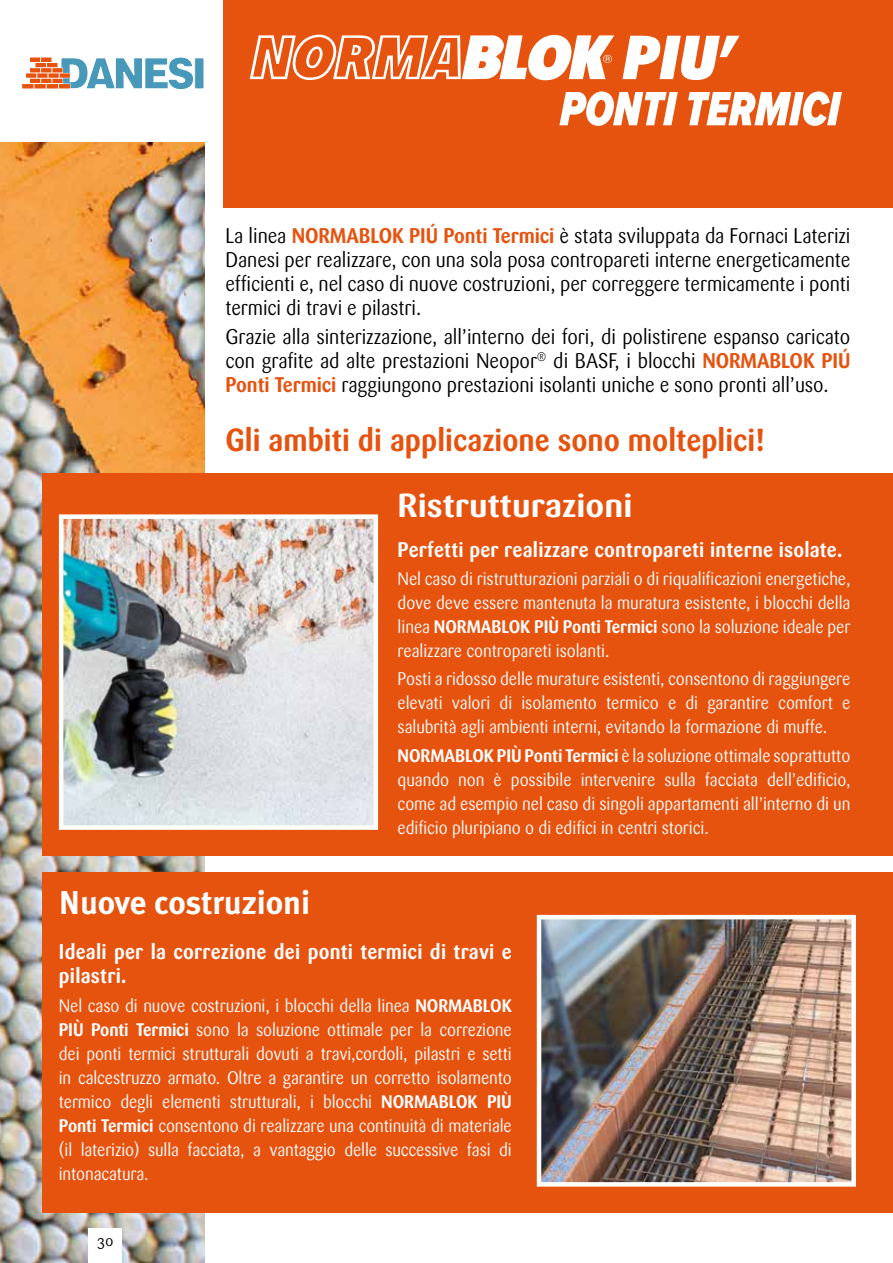
<style>
.page{position:relative;width:893px;height:1263px;background:#fff}
.page>*{position:absolute;margin:0;border:0;box-sizing:border-box;transform-origin:0 0}
.t1{font:700 33px "Sari";color:#fff}
.t2{font:700 33px "Meta Plus";color:#fff}
.t3{font:700 31.5px "Sari";color:#e6530f;scale:.9 1}
.t4{font:21px/24px "Sari";letter-spacing:-.005em;color:#000;text-align:justify;scale:.9 1}
.t5{font:700 21px/24px "Sari";letter-spacing:.01em;color:#fff;scale:.9 1}
.t6{font:18px/24px "Sari";letter-spacing:-.005em;color:#fff;text-align:justify;scale:.9 1}
.t7{font:15px "Sari";color:#000}
.s1{font-weight:700;color:#e6530f}
.s2{font-weight:700}
</style>
<div class="page">
<div style="left:195px;top:58px;width:9px;height:31px;background:#4898b9"></div>
<svg style="left:22px;top:57px;width:171px;height:32px"></svg>
<img style="left:0;top:142px;width:204px;height:1121px">
<div style="left:43px;top:872px;width:850px;height:340px;background:#e6530f"></div>
<img style="left:542px;top:920px;width:309px;height:261px">
<div style="left:537px;top:915px;width:319px;height:271px;border:4px solid #fff"></div>
<div style="left:43px;top:473px;width:850px;height:383px;background:#e6530f"></div>
<div style="left:223px;top:0;width:670px;height:208px;background:#e6530f"></div>
<svg style="left:559px;top:91px;width:283px;height:35px"></svg>
<svg style="left:250px;top:35px;width:489px;height:45px"></svg>
<img style="left:64px;top:519px;width:309px;height:306px">
<div style="left:59px;top:514px;width:319px;height:316px;border:4px solid #fff"></div>
<div style="left:88px;top:1229px;width:34px;height:34px;background:#fff"></div>
<p class="t4" style="left:225px;top:224px;width:696px">La linea <span class="s1">NORMABLOK PIÚ Ponti Termici</span> è stata sviluppata da Fornaci Laterizi Danesi per realizzare, con una sola posa contropareti interne energeticamente efficienti e, nel caso di nuove costruzioni, per correggere termicamente i ponti termici di travi e pilastri.</p>
<p class="t4" style="left:225px;top:325px;width:696px">Grazie alla sinterizzazione, all’interno dei fori, di polistirene espanso caricato con grafite ad alte prestazioni Neopor<sup>®</sup> di BASF, i blocchi <span class="s1">NORMABLOK PIÚ Ponti Termici</span> raggiungono prestazioni isolanti uniche e sono pronti all’uso.</p>
<h2 class="t3" style="left:225px;top:421px;width:601px">Gli ambiti di applicazione sono molteplici!</h2>
<h1 class="t1" style="left:398px;top:486px;width:236px">Ristrutturazioni</h1>
<p class="t5" style="left:398px;top:537px;width:496px">Perfetti per realizzare contropareti interne isolate.</p>
<p class="t6" style="left:398px;top:567px;width:505px">Nel caso di ristrutturazioni parziali o di riqualificazioni energetiche, dove deve essere mantenuta la muratura esistente, i blocchi della linea <span class="s2">NORMABLOK PIÙ Ponti Termici</span> sono la soluzione ideale per realizzare contropareti isolanti.</p>
<p class="t6" style="left:398px;top:667px;width:505px">Posti a ridosso delle murature esistenti, consentono di raggiungere elevati valori di isolamento termico e di garantire comfort e salubrità agli ambienti interni, evitando la formazione di muffe.</p>
<p class="t6" style="left:398px;top:743px;width:505px"><span class="s2">NORMABLOK PIÙ Ponti Termici</span> è la soluzione ottimale soprattutto quando non è possibile intervenire sulla facciata dell’edificio, come ad esempio nel caso di singoli appartamenti all’interno di un edificio pluripiano o di edifici in centri storici.</p>
<h1 class="t2" style="left:59px;top:883px;width:253px">Nuove costruzioni</h1>
<p class="t5" style="left:59px;top:940px;width:505px">Ideali per la correzione dei ponti termici di travi e pilastri.</p>
<p class="t6" style="left:59px;top:993px;width:505px">Nel caso di nuove costruzioni, i blocchi della linea <span class="s2">NORMABLOK PIÙ Ponti Termici</span> sono la soluzione ottimale per la correzione dei ponti termici strutturali dovuti a travi,cordoli, pilastri e setti in calcestruzzo armato. Oltre a garantire un corretto isolamento termico degli elementi strutturali, i blocchi <span class="s2">NORMABLOK PIÙ Ponti Termici</span> consentono di realizzare una continuità di materiale (il laterizio) sulla facciata, a vantaggio delle successive fasi di intonacatura.</p>
<p class="t7" style="left:97px;top:1232px;width:18px">30</p>
</div>
